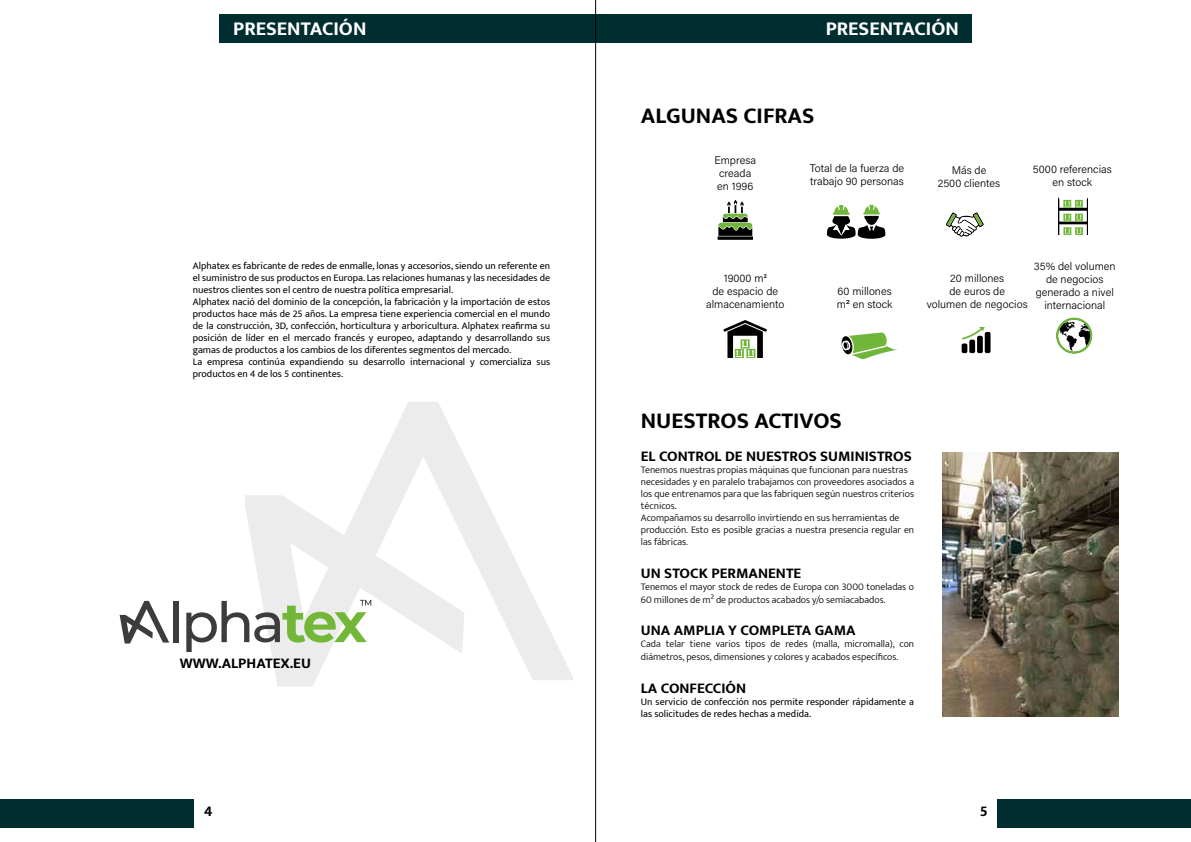
<style>
.page{position:relative;width:1191px;height:842px;background:#fff}
.page>*{position:absolute;margin:0;border:0;box-sizing:border-box;transform-origin:0 0}
.t1{font:700 23px "Mukta";color:#000}
.t2{font:700 20px "Mukta";color:#fff}
.t3{font:700 15px "Mukta";color:#000}
.t4{font:11px/13.2px "Acumin Variable Concept";color:#000;text-align:center}
.t5{font:10px/12px "Mukta";color:#000}
.t6{font:300 10px/12px "Mukta";color:#000}
.s1{font-family:"Arial Narrow"}
.s2{font-family:"Arial"}
</style>
<div class="page">
<div style="left:595px;top:14px;width:376px;height:29px;background:#002d30"></div>
<div style="left:997px;top:799px;width:194px;height:29px;background:#002d30"></div>
<div style="left:219px;top:14px;width:376px;height:29px;background:#002d30"></div>
<div style="left:0;top:799px;width:193px;height:29px;background:#002d30"></div>
<hr style="left:595px;top:0;width:1px;height:842px;background:#000">
<svg style="left:717px;top:200px;width:36px;height:40px"></svg>
<svg style="left:827px;top:204px;width:59px;height:35px"></svg>
<svg style="left:841px;top:332px;width:56px;height:28px"></svg>
<svg style="left:1058px;top:197px;width:29px;height:38px"></svg>
<svg style="left:723px;top:320px;width:44px;height:38px"></svg>
<svg style="left:1056px;top:318px;width:35px;height:35px"></svg>
<div style="left:1056px;top:318px;width:36px;height:36px;border:2px solid #70b63a;border-radius:50%"></div>
<svg style="left:961px;top:327px;width:30px;height:27px"></svg>
<svg style="left:946px;top:212px;width:38px;height:24px"></svg>
<img style="left:942px;top:452px;width:176px;height:264px">
<svg style="left:245px;top:402px;width:327px;height:285px"></svg>
<div style="left:174px;top:601px;width:5px;height:41px;background:#3c3c3b"></div>
<svg style="left:186px;top:600px;width:185px;height:51px"></svg>
<svg style="left:120px;top:601px;width:49px;height:42px"></svg>
<h2 class="t2" style="left:233px;top:17px;width:135px">PRESENTACIÓN</h2>
<h2 class="t2" style="left:825px;top:16px;width:135px">PRESENTACIÓN</h2>
<h1 class="t1" style="left:641px;top:102px;width:175px">ALGUNAS CIFRAS</h1>
<p class="t5" style="left:193px;top:259px;width:359px">Alphatex es fabricante de redes de enmalle, lonas y accesorios, siendo un referente en el suministro de sus productos en Europa. Las relaciones humanas y las necesidades de nuestros clientes son el centro de nuestra política empresarial.<br>Alphatex nació del dominio de la concepción, la fabricación y la importación de estos productos hace más de 25 años. La empresa tiene experiencia comercial en el mundo de la construcción, 3D, confección, horticultura y arboricultura. Alphatex reafirma su posición de líder en el mercado francés y europeo, adaptando y desarrollando sus gamas de productos a los cambios de los diferentes segmentos del mercado.<br>La empresa continúa expandiendo su desarrollo internacional y comercializa sus productos en 4 de los 5 continentes.</p>
<h3 class="t3" style="left:180px;top:654px;width:133px">WWW.ALPHATEX.EU</h3>
<p class="t4" style="left:714px;top:153px;width:43px;text-align:left">Empresa creada en 1996</p>
<p class="t4" style="left:810px;top:161px;width:96px;text-align:left">Total de la fuerza de trabajo 90 personas</p>
<p class="t4" style="left:1033px;top:162px;width:80px">5000 referencias en stock</p>
<p class="t4" style="left:937px;top:163px;width:64px">Más de<br>2500 clientes</p>
<p class="t4" style="left:706px;top:271px;width:80px">19000 m<span class="s1">²<br></span>de espacio de almacenamiento</p>
<p class="t4" style="left:837px;top:284px;width:57px;text-align:left">60 millones m<span class="s2">²</span> en stock</p>
<p class="t4" style="left:926px;top:271px;width:102px">20 millones<br>de euros de<br>volumen de negocios</p>
<p class="t4" style="left:1034px;top:259px;width:83px">35% del volumen de negocios generado a nivel internacional</p>
<h1 class="t1" style="left:641px;top:407px;width:202px">NUESTROS ACTIVOS</h1>
<h3 class="t3" style="left:641px;top:447px;width:272px">EL CONTROL DE NUESTROS SUMINISTROS</h3>
<p class="t6" style="left:641px;top:464px;width:275px">Tenemos nuestras propias máquinas que funcionan para nuestras necesidades y en paralelo trabajamos con proveedores asociados a los que entrenamos para que las fabriquen según nuestros criterios técnicos.<br>Acompañamos su desarrollo invirtiendo en sus herramientas de producción. Esto es posible gracias a nuestra presencia regular en las fábricas.</p>
<h3 class="t3" style="left:641px;top:564px;width:162px">UN STOCK PERMANENTE</h3>
<p class="t6" style="left:641px;top:580px;width:275px;line-height:13.2px">Tenemos el mayor stock de redes de Europa con 3000 toneladas o<br>60 millones de m² de productos acabados y/o semiacabados.</p>
<h3 class="t3" style="left:641px;top:621px;width:216px">UNA AMPLIA Y COMPLETA GAMA</h3>
<p class="t6" style="left:641px;top:637px;width:275px;line-height:13.2px">Cada telar tiene varios tipos de redes (malla, micromalla), con diámetros, pesos, dimensiones y colores y acabados específicos.</p>
<h3 class="t3" style="left:641px;top:679px;width:107px">LA CONFECCIÓN</h3>
<p class="t5" style="left:641px;top:695px;width:275px">Un servicio de confección nos permite responder rápidamente a las solicitudes de redes hechas a medida.</p>
<h3 class="t3" style="left:204px;top:802px;width:10px">4</h3>
<h3 class="t3" style="left:979px;top:802px;width:9px">5</h3>
</div>
